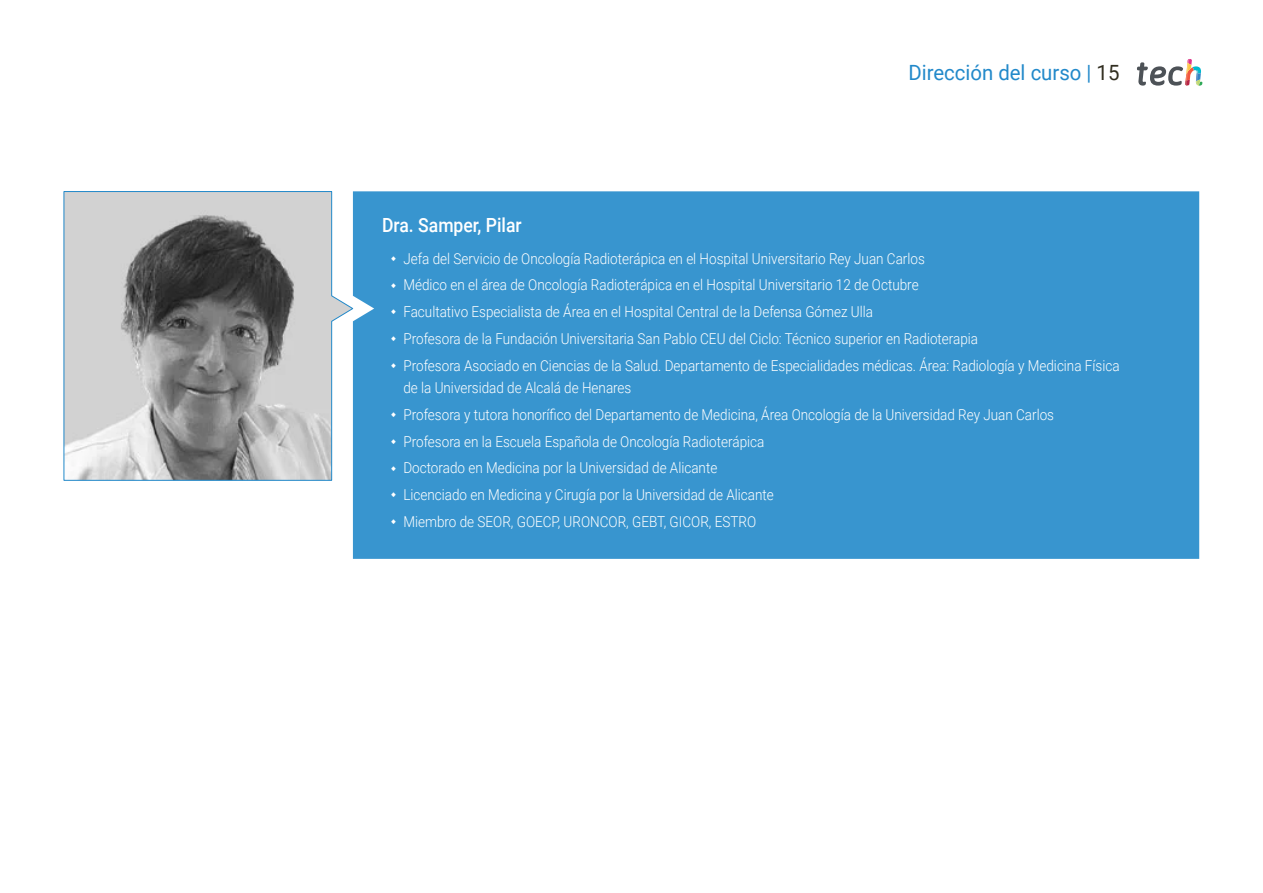
<style>
.page{position:relative;width:1263px;height:893px;background:#fff}
.page>*{position:absolute;margin:0;border:0;box-sizing:border-box;transform-origin:0 0}
.t1{font:21px "Roboto";color:#2289ca}
.t2{font:500 19.5px "Roboto";color:#fff;scale:.9 1}
.t3{font:300 15px/26.7px "Roboto";color:#fff;scale:.9 1}
.s1{color:#312e20}
</style>
<div class="page">
<svg style="left:1137px;top:59px;width:65px;height:27px"></svg>
<div style="left:353px;top:191px;width:846px;height:368px;background:#3895cf"></div>
<svg style="left:64px;top:191px;width:289px;height:290px;background:#aaabac"></svg>
<svg style="left:391px;top:256px;width:5px;height:5px"></svg>
<svg style="left:391px;top:283px;width:5px;height:5px"></svg>
<svg style="left:391px;top:309px;width:5px;height:5px"></svg>
<svg style="left:391px;top:336px;width:5px;height:5px"></svg>
<svg style="left:391px;top:363px;width:5px;height:5px"></svg>
<svg style="left:391px;top:412px;width:5px;height:5px"></svg>
<svg style="left:391px;top:439px;width:5px;height:5px"></svg>
<svg style="left:391px;top:466px;width:5px;height:5px"></svg>
<svg style="left:391px;top:492px;width:5px;height:5px"></svg>
<svg style="left:391px;top:519px;width:5px;height:5px"></svg>
<h1 class="t1" style="left:908px;top:57px;width:213px">Dirección del curso | <span class="s1">15</span></h1>
<h2 class="t2" style="left:382px;top:211px;width:157px">Dra. Samper, Pilar</h2>
<p class="t3" style="left:403px;top:244px;width:797px">Jefa del Servicio de Oncología Radioterápica en el Hospital Universitario Rey Juan Carlos<br>Médico en el área de Oncología Radioterápica en el Hospital Universitario 12 de Octubre<br>Facultativo Especialista de Área en el Hospital Central de la Defensa Gómez Ulla<br>Profesora de la Fundación Universitaria San Pablo CEU del Ciclo: Técnico superior en Radioterapia<br>Profesora Asociado en Ciencias de la Salud. Departamento de Especialidades médicas. Área: Radiología y Medicina Física</p>
<p class="t3" style="left:403px;top:374px;width:724px">de la Universidad de Alcalá de Henares<br>Profesora y tutora honorífico del Departamento de Medicina, Área Oncología de la Universidad Rey Juan Carlos Profesora en la Escuela Española de Oncología Radioterápica<br>Doctorado en Medicina por la Universidad de Alicante<br>Licenciado en Medicina y Cirugía por la Universidad de Alicante<br>Miembro de SEOR, GOECP, URONCOR, GEBT, GICOR, ESTRO</p>
</div>
